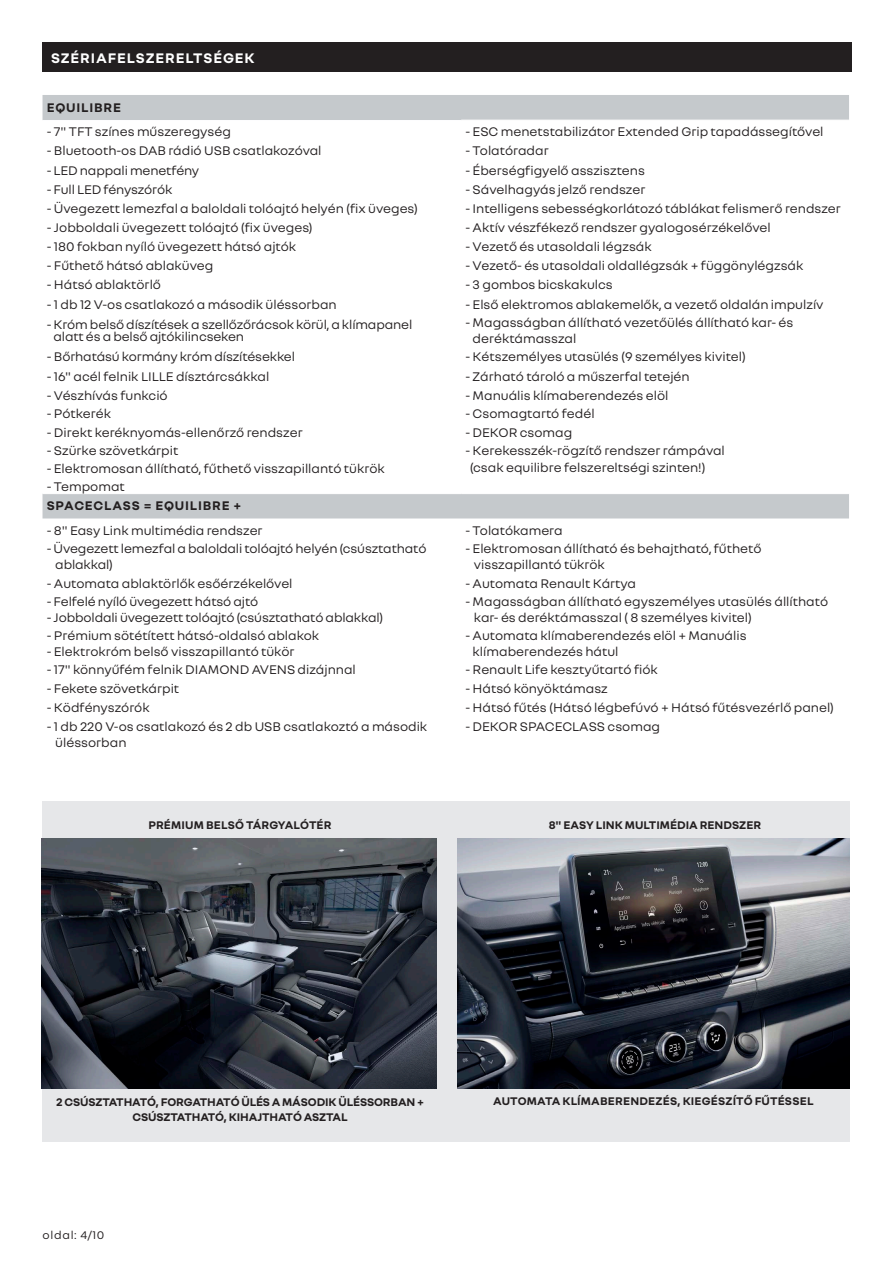
<style>
.page{position:relative;width:893px;height:1263px;background:#fff}
.page>*{position:absolute;margin:0;border:0;box-sizing:border-box;transform-origin:0 0}
.titulek{font:700 15px "Nouvel R";letter-spacing:.06em;color:#fff}
.t1{font:13.5px/16.2px "Nouvel R";color:#231f20}
.titulek-2{font:700 13.5px "Nouvel R";letter-spacing:.06em;color:#231f20}
.t2{font:700 12px "Nouvel R";letter-spacing:-.005em;color:#231f20}
.t3{font:700 12px "Nouvel R";letter-spacing:.015em;color:#231f20}
.t4{font:12px "Nouvel R";letter-spacing:.06em;color:#231f20}
</style>
<div class="page">
<svg style="left:43px;top:95px;width:806px;height:423px"></svg>
<svg style="left:43px;top:120px;width:806px;height:301px"></svg>
<hr style="left:461px;top:120px;width:388px;height:1px;background:#fff">
<hr style="left:43px;top:139px;width:418px;height:1px;background:#fff">
<hr style="left:461px;top:139px;width:388px;height:1px;background:#fff">
<hr style="left:43px;top:158px;width:418px;height:1px;background:#fff">
<hr style="left:461px;top:158px;width:388px;height:1px;background:#fff">
<hr style="left:43px;top:177px;width:418px;height:1px;background:#fff">
<hr style="left:461px;top:177px;width:388px;height:1px;background:#fff">
<hr style="left:43px;top:196px;width:418px;height:1px;background:#fff">
<hr style="left:461px;top:196px;width:388px;height:1px;background:#fff">
<hr style="left:43px;top:215px;width:418px;height:1px;background:#fff">
<hr style="left:461px;top:215px;width:388px;height:1px;background:#fff">
<hr style="left:43px;top:235px;width:418px;height:1px;background:#fff">
<hr style="left:461px;top:235px;width:388px;height:1px;background:#fff">
<hr style="left:43px;top:254px;width:418px;height:1px;background:#fff">
<hr style="left:461px;top:254px;width:388px;height:1px;background:#fff">
<hr style="left:43px;top:273px;width:418px;height:1px;background:#fff">
<hr style="left:461px;top:273px;width:388px;height:1px;background:#fff">
<hr style="left:43px;top:292px;width:418px;height:1px;background:#fff">
<hr style="left:461px;top:292px;width:388px;height:1px;background:#fff">
<hr style="left:43px;top:311px;width:418px;height:1px;background:#fff">
<hr style="left:461px;top:311px;width:388px;height:1px;background:#fff">
<hr style="left:43px;top:345px;width:418px;height:1px;background:#fff">
<hr style="left:461px;top:345px;width:388px;height:1px;background:#fff">
<hr style="left:43px;top:364px;width:418px;height:1px;background:#fff">
<hr style="left:461px;top:364px;width:388px;height:1px;background:#fff">
<hr style="left:43px;top:383px;width:418px;height:1px;background:#fff">
<hr style="left:461px;top:383px;width:388px;height:1px;background:#fff">
<hr style="left:43px;top:402px;width:418px;height:1px;background:#fff">
<hr style="left:461px;top:402px;width:388px;height:1px;background:#fff">
<hr style="left:43px;top:421px;width:418px;height:1px;background:#fff">
<hr style="left:461px;top:421px;width:388px;height:1px;background:#fff">
<hr style="left:43px;top:440px;width:418px;height:1px;background:#fff">
<hr style="left:43px;top:493px;width:418px;height:1px;background:#fff">
<hr style="left:461px;top:493px;width:388px;height:1px;background:#fff">
<div style="left:43px;top:43px;width:809px;height:29px;background:#231f20"></div>
<div style="left:42px;top:801px;width:808px;height:341px;background:#e6e7e9"></div>
<img style="left:457px;top:838px;width:393px;height:250px">
<img style="left:42px;top:838px;width:395px;height:250px">
<p class="titulek" style="left:51px;top:48px;width:205px">SZÉRIAFELSZERELTSÉGEK</p>
<p class="titulek-2" style="left:47px;top:99px;width:76px">EQUILIBRE</p>
<p class="t1" style="left:47px;top:123px;width:186px">- 7" TFT színes műszeregység</p>
<p class="t1" style="left:465px;top:123px;width:360px">- ESC menetstabilizátor Extended Grip tapadássegítővel</p>
<p class="t1" style="left:47px;top:142px;width:276px">- Bluetooth-os DAB rádió USB csatlakozóval</p>
<p class="t1" style="left:465px;top:142px;width:85px">- Tolatóradar</p>
<p class="t1" style="left:47px;top:161px;width:154px">- LED nappali menetfény</p>
<p class="t1" style="left:465px;top:161px;width:181px">- Éberségfigyelő asszisztens</p>
<p class="t1" style="left:47px;top:180px;width:127px">- Full LED fényszórók</p>
<p class="t1" style="left:465px;top:180px;width:181px">- Sávelhagyás jelző rendszer</p>
<p class="t1" style="left:47px;top:200px;width:373px">- Üvegezett lemezfal a baloldali tolóajtó helyén (fix üveges)</p>
<p class="t1" style="left:465px;top:200px;width:377px">- Intelligens sebességkorlátozó táblákat felismerő rendszer</p>
<p class="t1" style="left:47px;top:219px;width:268px">- Jobboldali üvegezett tolóajtó (fix üveges)</p>
<p class="t1" style="left:465px;top:219px;width:307px">- Aktív vészfékező rendszer gyalogosérzékelővel</p>
<p class="t1" style="left:47px;top:238px;width:251px">- 180 fokban nyíló üvegezett hátsó ajtók</p>
<p class="t1" style="left:465px;top:238px;width:188px">- Vezető és utasoldali légzsák</p>
<p class="t1" style="left:47px;top:257px;width:168px">- Fűthető hátsó ablaküveg</p>
<p class="t1" style="left:465px;top:257px;width:339px">- Vezető- és utasoldali oldallégzsák + függönylégzsák</p>
<p class="t1" style="left:47px;top:276px;width:116px">- Hátsó ablaktörlő</p>
<p class="t1" style="left:465px;top:276px;width:149px">- 3 gombos bicskakulcs</p>
<p class="t1" style="left:47px;top:295px;width:291px">- 1 db 12 V-os csatlakozó a második üléssorban</p>
<p class="t1" style="left:465px;top:295px;width:360px">- Első elektromos ablakemelők, a vezető oldalán impulzív</p>
<p class="t1" style="left:47px;top:315px;width:367px">- Króm belső díszítések a szellőzőrácsok körül, a klímapanel</p>
<p class="t1" style="left:53px;top:328px;width:192px">alatt és a belső ajtókilincseken</p>
<p class="t1" style="left:465px;top:314px;width:329px">- Magasságban állítható vezetőülés állítható kar- és</p>
<p class="t1" style="left:473px;top:330px;width:105px">deréktámasszal</p>
<p class="t1" style="left:47px;top:348px;width:250px">- Bőrhatású kormány króm díszítésekkel</p>
<p class="t1" style="left:465px;top:348px;width:282px">- Kétszemélyes utasülés (9 személyes kivitel)</p>
<p class="t1" style="left:47px;top:367px;width:224px">- 16" acél felnik LILLE dísztárcsákkal</p>
<p class="t1" style="left:465px;top:367px;width:226px">- Zárható tároló a műszerfal tetején</p>
<p class="t1" style="left:47px;top:386px;width:122px">- Vészhívás funkció</p>
<p class="t1" style="left:465px;top:386px;width:204px">- Manuális klímaberendezés elöl</p>
<p class="t1" style="left:47px;top:405px;width:66px">- Pótkerék</p>
<p class="t1" style="left:465px;top:405px;width:131px">- Csomagtartó fedél</p>
<p class="t1" style="left:47px;top:424px;width:257px">- Direkt keréknyomás-ellenőrző rendszer</p>
<p class="t1" style="left:465px;top:424px;width:108px">- DEKOR csomag</p>
<p class="t1" style="left:47px;top:442px;width:133px">- Szürke szövetkárpit</p>
<p class="t1" style="left:47px;top:460px;width:340px">- Elektromosan állítható, fűthető visszapillantó tükrök</p>
<p class="t1" style="left:47px;top:478px;width:80px">- Tempomat</p>
<p class="t1" style="left:465px;top:442px;width:261px">- Kerekesszék-rögzítő rendszer rámpával</p>
<p class="t1" style="left:470px;top:459px;width:237px">(csak equilibre felszereltségi szinten!)</p>
<p class="titulek-2" style="left:47px;top:497px;width:196px">SPACECLASS = EQUILIBRE +</p>
<p class="t1" style="left:47px;top:521px;width:217px">- 8" Easy Link multimédia rendszer</p>
<p class="t1" style="left:465px;top:521px;width:99px">- Tolatókamera</p>
<p class="t1" style="left:55px;top:540px;width:373px;text-indent:-9px">- Üvegezett lemezfal a baloldali tolóajtó helyén (csúsztatható ablakkal)</p>
<p class="t1" style="left:474px;top:540px;width:289px;text-indent:-9px">- Elektromosan állítható és behajtható, fűthető visszapillantó tükrök</p>
<p class="t1" style="left:47px;top:575px;width:247px">- Automata ablaktörlők esőérzékelővel</p>
<p class="t1" style="left:465px;top:575px;width:172px">- Automata Renault Kártya</p>
<p class="t1" style="left:47px;top:592px;width:213px">- Felfelé nyíló üvegezett hátsó ajtó</p>
<p class="t1" style="left:47px;top:608px;width:338px">- Jobboldali üvegezett tolóajtó (csúsztatható ablakkal)</p>
<p class="t1" style="left:474px;top:592px;width:356px;text-indent:-9px">- Magasságban állítható egyszemélyes utasülés állítható kar- és deréktámasszal ( 8 személyes kivitel)</p>
<p class="t1" style="left:47px;top:626px;width:274px">- Prémium sötétített hátsó-oldalsó ablakok</p>
<p class="t1" style="left:47px;top:642px;width:249px">- Elektrokróm belső visszapillantó tükör</p>
<p class="t1" style="left:473px;top:626px;width:275px;text-indent:-7px">- Automata klímaberendezés elöl + Manuális klímaberendezés hátul</p>
<p class="t1" style="left:47px;top:661px;width:311px">- 17" könnyűfém felnik DIAMOND AVENS dizájnnal</p>
<p class="t1" style="left:465px;top:661px;width:194px">- Renault Life kesztyűtartó fiók</p>
<p class="t1" style="left:47px;top:680px;width:134px">- Fekete szövetkárpit</p>
<p class="t1" style="left:465px;top:680px;width:144px">- Hátsó könyöktámasz</p>
<p class="t1" style="left:47px;top:699px;width:104px">- Ködfényszórók</p>
<p class="t1" style="left:465px;top:699px;width:370px">- Hátsó fűtés (Hátsó légbefúvó + Hátsó fűtésvezérlő panel)</p>
<p class="t1" style="left:55px;top:717px;width:374px;text-indent:-9px">- 1 db 220 V-os csatlakozó és 2 db USB csatlakoztó a második üléssorban</p>
<p class="t1" style="left:465px;top:717px;width:196px">- DEKOR SPACECLASS csomag</p>
<p class="t2" style="left:148px;top:817px;width:185px">PRÉMIUM BELSŐ TÁRGYALÓTÉR</p>
<p class="t2" style="left:549px;top:817px;width:214px">8" EASY LINK MULTIMÉDIA RENDSZER</p>
<p class="t2" style="left:56px;top:1094px;width:370px">2 CSÚSZTATHATÓ, FORGATHATÓ ÜLÉS A MÁSODIK ÜLÉSSORBAN +</p>
<p class="t3" style="left:493px;top:1093px;width:322px">AUTOMATA KLÍMABERENDEZÉS, KIEGÉSZÍTŐ FŰTÉSSEL</p>
<p class="t2" style="left:133px;top:1109px;width:217px">CSÚSZTATHATÓ, KIHAJTHATÓ ASZTAL</p>
<p class="t4" style="left:43px;top:1227px;width:63px">oldal: 4/10</p>
</div>
